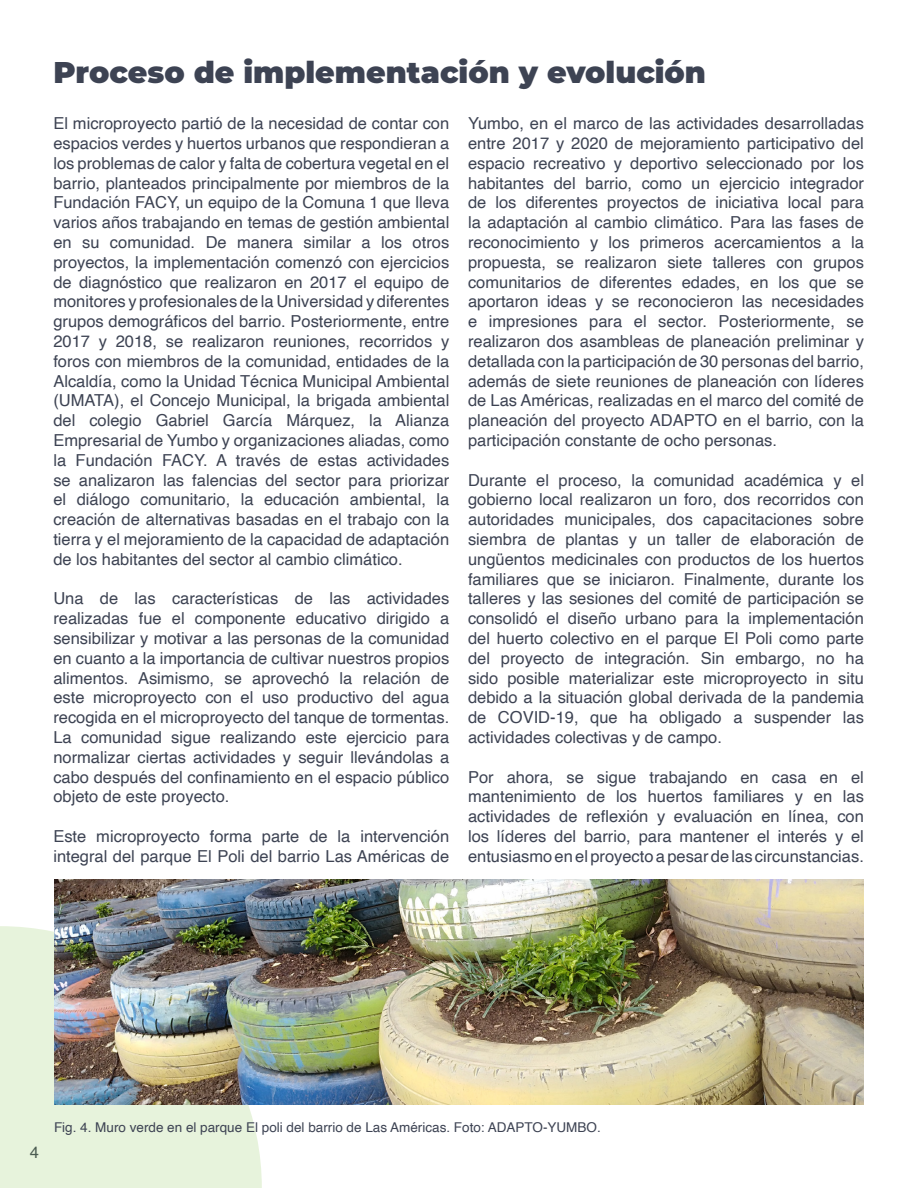
<style>
.page{position:relative;width:918px;height:1188px;background:#fff}
.page>*{position:absolute;margin:0;border:0;box-sizing:border-box;transform-origin:0 0}
.t1{font:900 30px "Montserrat";color:#3d4353}
.t2{font:16.5px/19.8px "Helvetica";color:#3d4353;text-align:justify}
.t3{font:13.5px "Helvetica";color:#3d4353}
</style>
<div class="page">
<div style="left:0;top:926px;width:262px;height:262px;background:#e7f3dc"></div>
<img style="left:54px;top:880px;width:810px;height:225px">
<h1 class="t1" style="left:53px;top:50px;width:654px">Proceso de implementación y evolución</h1>
<p class="t2" style="left:53px;top:114px;width:398px">El microproyecto partió de la necesidad de contar con espacios verdes y huertos urbanos que respondieran a los problemas de calor y falta de cobertura vegetal en el barrio, planteados principalmente por miembros de la Fundación FACY, un equipo de la Comuna 1 que lleva varios años trabajando en temas de gestión ambiental en su comunidad. De manera similar a los otros proyectos, la implementación comenzó con ejercicios de diagnóstico que realizaron en 2017 el equipo de monitores y profesionales de la Universidad y diferentes grupos demográficos del barrio. Posteriormente, entre 2017 y 2018, se realizaron reuniones, recorridos y foros con miembros de la comunidad, entidades de la Alcaldía, como la Unidad Técnica Municipal Ambiental (UMATA), el Concejo Municipal, la brigada ambiental del colegio Gabriel García Márquez, la Alianza Empresarial de Yumbo y organizaciones aliadas, como la Fundación FACY. A través de estas actividades se analizaron las falencias del sector para priorizar el diálogo comunitario, la educación ambiental, la creación de alternativas basadas en el trabajo con la tierra y el mejoramiento de la capacidad de adaptación de los habitantes del sector al cambio climático.</p>
<p class="t2" style="left:53px;top:589px;width:398px">Una de las características de las actividades realizadas fue el componente educativo dirigido a sensibilizar y motivar a las personas de la comunidad en cuanto a la importancia de cultivar nuestros propios alimentos. Asimismo, se aprovechó la relación de este microproyecto con el uso productivo del agua recogida en el microproyecto del tanque de tormentas.<br>La comunidad sigue realizando este ejercicio para normalizar ciertas actividades y seguir llevándolas a cabo después del confinamiento en el espacio público objeto de este proyecto.</p>
<p class="t2" style="left:53px;top:827px;width:397px">Este microproyecto forma parte de la intervención integral del parque El Poli del barrio Las Américas de</p>
<p class="t2" style="left:468px;top:114px;width:398px">Yumbo, en el marco de las actividades desarrolladas entre 2017 y 2020 de mejoramiento participativo del espacio recreativo y deportivo seleccionado por los habitantes del barrio, como un ejercicio integrador de los diferentes proyectos de iniciativa local para la adaptación al cambio climático. Para las fases de reconocimiento y los primeros acercamientos a la propuesta, se realizaron siete talleres con grupos comunitarios de diferentes edades, en los que se aportaron ideas y se reconocieron las necesidades e impresiones para el sector. Posteriormente, se realizaron dos asambleas de planeación preliminar y detallada con la participación de 30 personas del barrio, además de siete reuniones de planeación con líderes de Las Américas, realizadas en el marco del comité de planeación del proyecto ADAPTO en el barrio, con la participación constante de ocho personas.</p>
<p class="t2" style="left:468px;top:470px;width:398px">Durante el proceso, la comunidad académica y el gobierno local realizaron un foro, dos recorridos con autoridades municipales, dos capacitaciones sobre siembra de plantas y un taller de elaboración de ungüentos medicinales con productos de los huertos familiares que se iniciaron. Finalmente, durante los talleres y las sesiones del comité de participación se consolidó el diseño urbano para la implementación del huerto colectivo en el parque El Poli como parte del proyecto de integración. Sin embargo, no ha sido posible materializar este microproyecto in situ debido a la situación global derivada de la pandemia de COVID-19, que ha obligado a suspender las actividades colectivas y de campo.</p>
<p class="t2" style="left:468px;top:767px;width:398px">Por ahora, se sigue trabajando en casa en el mantenimiento de los huertos familiares y en las actividades de reflexión y evaluación en línea, con los líderes del barrio, para mantener el interés y el entusiasmo en el proyecto a pesar de las circunstancias.</p>
<p class="t2" style="left:30px;top:1143px;width:11px">4</p>
<p class="t3" style="left:54px;top:1116px;width:548px">Fig. 4. Muro verde en el parque El poli del barrio de Las Américas. Foto: ADAPTO-YUMBO.</p>
</div>
